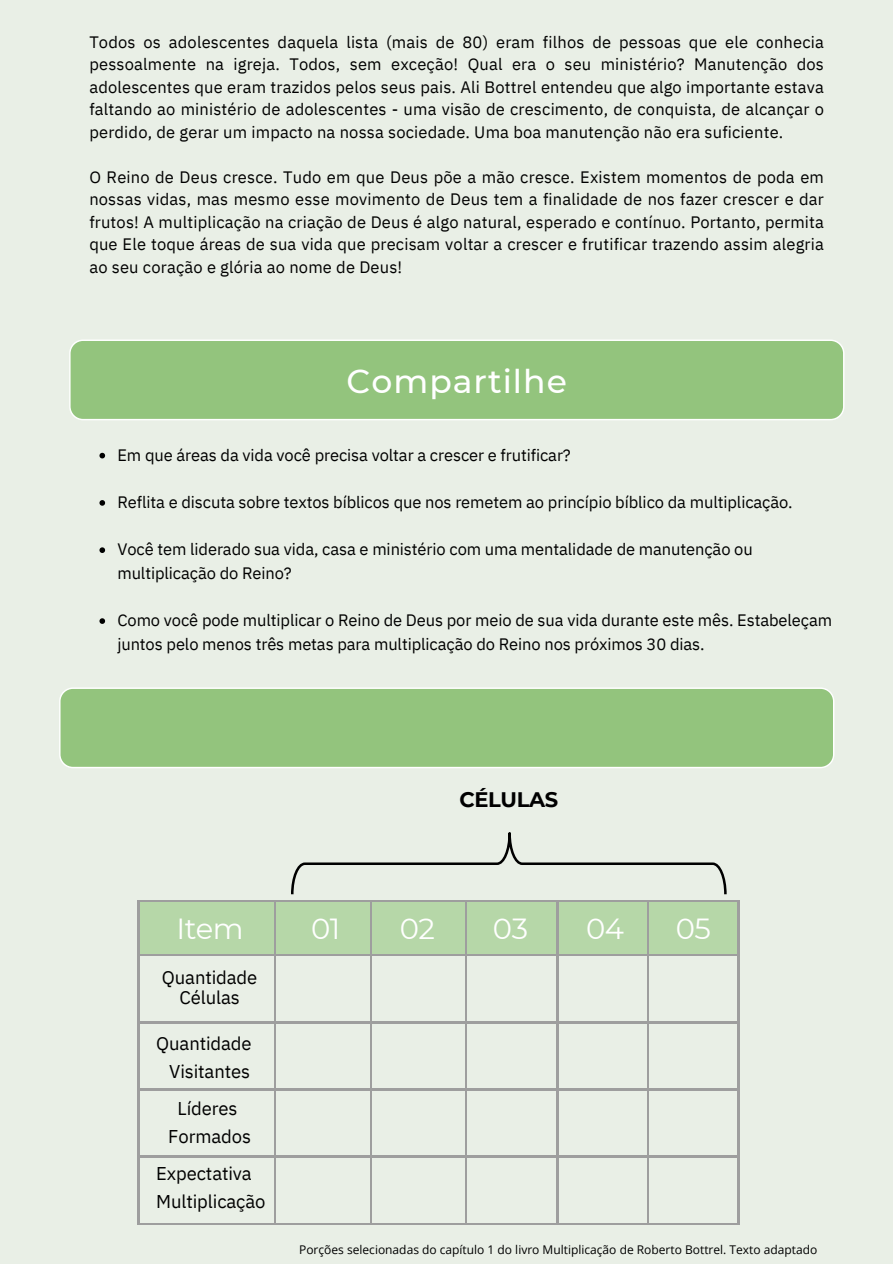
<style>
.page{position:relative;width:893px;height:1264px;background:#fff}
.page>*{position:absolute;margin:0;border:0;box-sizing:border-box;transform-origin:0 0}
.t1{font:500 33px "Montserrat";letter-spacing:.03em;color:#fff}
.t2{font:29.1px "Montserrat";letter-spacing:-.02em;color:#fff}
.t3{font:700 21px "Montserrat";letter-spacing:-.02em;color:#000}
.t4{font:18.45px/27.8px "IBM Plex Sans";letter-spacing:-.005em;color:#000;text-align:center}
.t5{font:16.5px/22.5px "IBM Plex Sans";letter-spacing:-.005em;color:#000;text-align:justify}
.t6{font:12px "Open Sans";color:#000}
</style>
<div class="page">
<div style="left:0;top:0;width:892px;height:1263px;background:#e9efe6"></div>
<svg style="left:99px;top:453px;width:6px;height:5px"></svg>
<svg style="left:99px;top:500px;width:6px;height:5px"></svg>
<svg style="left:99px;top:547px;width:6px;height:6px"></svg>
<svg style="left:99px;top:618px;width:6px;height:6px"></svg>
<div style="left:69px;top:339px;width:776px;height:81px;background:#93c47d"></div>
<div style="left:138px;top:900px;width:137px;height:55px;background:#b6d7a8"></div>
<div style="left:275px;top:900px;width:96px;height:55px;background:#b6d7a8"></div>
<div style="left:371px;top:900px;width:95px;height:55px;background:#b6d7a8"></div>
<div style="left:466px;top:900px;width:91px;height:55px;background:#b6d7a8"></div>
<div style="left:557px;top:900px;width:91px;height:55px;background:#b6d7a8"></div>
<div style="left:648px;top:900px;width:90px;height:55px;background:#b6d7a8"></div>
<hr style="left:138px;top:900px;width:1px;height:324px;background:#9e9e9e">
<hr style="left:274px;top:900px;width:2px;height:324px;background:#9e9e9e">
<hr style="left:370px;top:900px;width:1px;height:324px;background:#9e9e9e">
<hr style="left:465px;top:900px;width:1px;height:324px;background:#9e9e9e">
<hr style="left:556px;top:900px;width:2px;height:324px;background:#9e9e9e">
<hr style="left:647px;top:900px;width:1px;height:324px;background:#9e9e9e">
<hr style="left:738px;top:900px;width:1px;height:324px;background:#9e9e9e">
<hr style="left:138px;top:900px;width:601px;height:1px;background:#9e9e9e">
<hr style="left:138px;top:954px;width:601px;height:1px;background:#9e9e9e">
<hr style="left:138px;top:1021px;width:601px;height:2px;background:#9e9e9e">
<hr style="left:138px;top:1088px;width:601px;height:2px;background:#9e9e9e">
<hr style="left:138px;top:1155px;width:601px;height:2px;background:#9e9e9e">
<hr style="left:138px;top:1223px;width:601px;height:1px;background:#9e9e9e">
<div style="left:59px;top:687px;width:776px;height:81px;background:#93c47d"></div>
<svg style="left:291px;top:832px;width:436px;height:63px"></svg>
<h5 class="t5" style="left:89px;top:30px;width:736px">Todos os adolescentes daquela lista (mais de 80) eram filhos de pessoas que ele conhecia pessoalmente na igreja. Todos, sem exceção! Qual era o seu ministério? Manutenção dos adolescentes que eram trazidos pelos seus pais. Ali Bottrel entendeu que algo importante estava faltando ao ministério de adolescentes - uma visão de crescimento, de conquista, de alcançar o perdido, de gerar um impacto na nossa sociedade. Uma boa manutenção não era suficiente.</h5>
<h5 class="t5" style="left:89px;top:165px;width:736px">O Reino de Deus cresce. Tudo em que Deus põe a mão cresce. Existem momentos de poda em nossas vidas, mas mesmo esse movimento de Deus tem a finalidade de nos fazer crescer e dar frutos! A multiplicação na criação de Deus é algo natural, esperado e contínuo. Portanto, permita que Ele toque áreas de sua vida que precisam voltar a crescer e frutificar trazendo assim alegria ao seu coração e glória ao nome de Deus!</h5>
<p class="t1" style="left:346px;top:361px;width:222px">Compartilhe</p>
<p class="t5" style="left:117px;top:443px;width:455px">Em que áreas da vida você precisa voltar a crescer e frutificar?</p>
<h1 class="t5" style="left:117px;top:490px;width:676px">Reflita e discuta sobre textos bíblicos que nos remetem ao princípio bíblico da multiplicação.</h1>
<p class="t5" style="left:117px;top:537px;width:637px;line-height:23.7px">Você tem liderado sua vida, casa e ministério com uma mentalidade de manutenção ou multiplicação do Reino?</p>
<p class="t5" style="left:117px;top:608px;width:716px;line-height:23.7px">Como você pode multiplicar o Reino de Deus por meio de sua vida durante este mês. Estabeleçam juntos pelo menos três metas para multiplicação do Reino nos próximos 30 dias.</p>
<h4 class="t3" style="left:459px;top:786px;width:100px">CÉLULAS</h4>
<p class="t2" style="left:176px;top:910px;width:69px">Item</p>
<p class="t2" style="left:311px;top:910px;width:31px">01</p>
<h3 class="t2" style="left:400px;top:910px;width:37px">02</h3>
<h2 class="t2" style="left:493px;top:910px;width:37px">03</h2>
<h4 class="t4" style="left:162px;top:966px;width:97px;line-height:20.7px">Quantidade<br>Células</h4>
<p class="t4" style="left:156px;top:1029px;width:97px;text-align:right">Quantidade<br>Visitantes</p>
<p class="t4" style="left:168px;top:1094px;width:84px">Líderes<br>Formados</p>
<p class="t4" style="left:156px;top:1159px;width:111px;text-align:left">Expectativa<br>Multiplicação</p>
<h4 class="t2" style="left:586px;top:910px;width:39px">04</h4>
<h4 class="t2" style="left:675px;top:910px;width:37px">05</h4>
<p class="t6" style="left:299px;top:1241px;width:519px">Porções selecionadas do capítulo 1 do livro Multiplicação de Roberto Bottrel. Texto adaptado</p>
</div>
